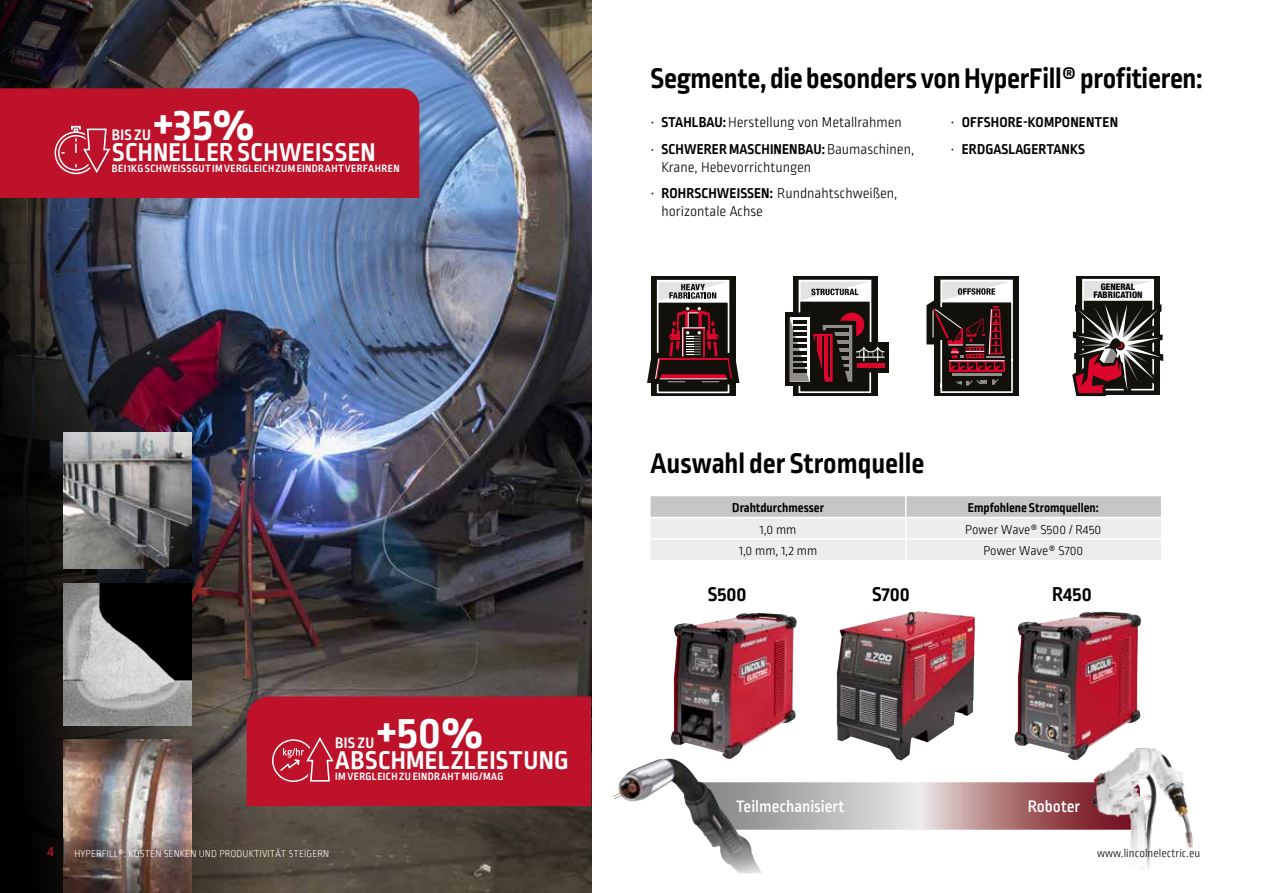
<style>
.page{position:relative;width:1263px;height:893px;background:#fff}
.page>*{position:absolute;margin:0;border:0;box-sizing:border-box;transform-origin:0 0}
.t1{font:700 47.85px "Ropa Sans Pro";color:#fff}
.t2{font:700 30px "Ropa Sans Pro";letter-spacing:-.01em;color:#000}
.t3{font:700 27.15px "Ropa Sans Pro";letter-spacing:.015em;color:#fff}
.t4{font:700 21px "Ropa Sans Pro";color:#000}
.t5{font:500 17.4px "Ropa Sans Pro";color:#fff}
.t6{font:700 15.9px "Ropa Sans Pro";letter-spacing:.02em;color:#fff}
.t7{font:300 15px/18px "Ropa Sans Pro";color:#000}
.t8{font:700 15px "Ropa Sans Pro";letter-spacing:.01em;color:#000}
.t9{font:300 15px "Ropa Sans PTT";color:#bd122a}
.t10{font:300 13.5px "Ropa Sans Pro";color:#000}
.t11{font:700 13.5px "Ropa Sans Pro";color:#000}
.t12{font:300 12px "Ropa Sans PTT";color:#000}
.t13{font:700 11.1px "Ropa Sans Pro";letter-spacing:.035em;color:#fff}
.t14{font:300 10.5px "Ropa Sans PTT";letter-spacing:.01em;color:#fff}
.t15{font:800 condensed 9px/8.2px "Helvetica Neue LT Std";color:#000;text-align:center}
.s1{font-weight:700}
.s2{font-weight:300}
</style>
<div class="page">
<img style="left:306px;top:0;width:285px;height:893px">
<svg style="left:651px;top:496px;width:510px;height:64px;background:#e1e1e1"></svg>
<img style="left:837px;top:611px;width:138px;height:149px">
<img style="left:670px;top:613px;width:127px;height:146px">
<img style="left:1014px;top:612px;width:127px;height:148px">
<svg style="left:763px;top:782px;width:310px;height:48px;background:#bda6a6"></svg>
<img style="left:613px;top:759px;width:150px;height:114px">
<img style="left:1073px;top:720px;width:120px;height:149px">
<div style="left:651px;top:276px;width:84px;height:120px;background:#12100b"></div>
<svg style="left:647px;top:279px;width:92px;height:115px"></svg>
<div style="left:935px;top:276px;width:84px;height:120px;background:#12100b"></div>
<svg style="left:926px;top:279px;width:87px;height:115px"></svg>
<div style="left:785px;top:313px;width:22px;height:73px;background:#12100b"></div>
<div style="left:873px;top:342px;width:16px;height:30px;background:#12100b"></div>
<div style="left:793px;top:276px;width:84px;height:120px;background:#12100b"></div>
<svg style="left:789px;top:279px;width:97px;height:115px"></svg>
<svg style="left:1076px;top:276px;width:84px;height:5px"></svg>
<svg style="left:1072px;top:281px;width:91px;height:115px"></svg>
<img style="left:0;top:0;width:306px;height:893px">
<img style="left:64px;top:433px;width:128px;height:136px">
<img style="left:64px;top:583px;width:128px;height:143px">
<div style="left:247px;top:696px;width:344px;height:110px;background:#bd122a"></div>
<img style="left:64px;top:740px;width:127px;height:153px">
<div style="left:0;top:88px;width:419px;height:110px;background:#bd122a"></div>
<svg style="left:54px;top:128px;width:58px;height:47px;background:#c83b4f"></svg>
<div style="left:71px;top:126px;width:10px;height:5px;border:2px solid #fff"></div>
<svg style="left:64px;top:838px;width:1px;height:26px"></svg>
<h1 class="t1" style="left:153px;top:97px;width:102px">+35%</h1>
<p class="t6" style="left:112px;top:126px;width:41px">BIS ZU</p>
<h3 class="t3" style="left:112px;top:136px;width:265px">SCHNELLER SCHWEISSEN</h3>
<p class="t13" style="left:112px;top:162px;width:289px">BEI 1KG SCHWEISSGUT IM VERGLEICH ZUM EINDRAHTVERFAHREN</p>
<h2 class="t2" style="left:651px;top:61px;width:554px">Segmente, die besonders von HyperFill® profitieren:</h2>
<p class="t7" style="left:651px;top:114px;width:253px">• <span class="s1">STAHLBAU:</span> Herstellung von Metallrahmen</p>
<p class="t7" style="left:661px;top:141px;width:254px;text-indent:-11px">• <span class="s1">SCHWERER MASCHINENBAU:</span> Baumaschinen,<br>Krane, Hebevorrichtungen</p>
<p class="t7" style="left:661px;top:185px;width:237px;text-indent:-11px">• <span class="s1">ROHRSCHWEISSEN:</span> Rundnahtschweißen, horizontale Achse</p>
<p class="t8" style="left:951px;top:114px;width:169px"><span class="s2">•</span> OFFSHORE-KOMPONENTEN</p>
<p class="t8" style="left:951px;top:140px;width:136px"><span class="s2">•</span> ERDGASLAGERTANKS</p>
<p class="t15" style="left:1093px;top:282px;width:51px">GENERAL<br>FABRICATION</p>
<h2 class="t2" style="left:651px;top:446px;width:275px">Auswahl der Stromquelle</h2>
<p class="t11" style="left:732px;top:500px;width:93px">Drahtdurchmesser</p>
<p class="t11" style="left:968px;top:500px;width:132px">Empfohlene Stromquellen:</p>
<p class="t10" style="left:760px;top:522px;width:38px">1,0 mm</p>
<p class="t10" style="left:965px;top:522px;width:138px">Power Wave® S500 / R450</p>
<p class="t10" style="left:739px;top:543px;width:80px">1,0 mm, 1,2 mm</p>
<p class="t10" style="left:983px;top:543px;width:101px">Power Wave® S700</p>
<h3 class="t4" style="left:708px;top:583px;width:40px">S500</h3>
<h3 class="t4" style="left:872px;top:583px;width:39px">S700</h3>
<h3 class="t4" style="left:1052px;top:583px;width:41px">R450</h3>
<p class="t9" style="left:47px;top:843px;width:8px">4</p>
<h1 class="t1" style="left:377px;top:705px;width:108px">+50%</h1>
<p class="t6" style="left:335px;top:734px;width:41px">BIS ZU</p>
<h3 class="t3" style="left:335px;top:745px;width:235px">ABSCHMELZLEISTUNG</h3>
<p class="t13" style="left:335px;top:770px;width:170px">IM VERGLEICH ZU EINDRAHT MIG/MAG</p>
<p class="t5" style="left:736px;top:796px;width:110px">Teilmechanisiert</p>
<p class="t5" style="left:1028px;top:796px;width:54px">Roboter</p>
<p class="t14" style="left:74px;top:848px;width:256px">HYPERFILL®: KOSTEN SENKEN UND PRODUKTIVITÄT STEIGERN</p>
<p class="t12" style="left:1097px;top:847px;width:104px">www.lincolnelectric.eu</p>
</div>
